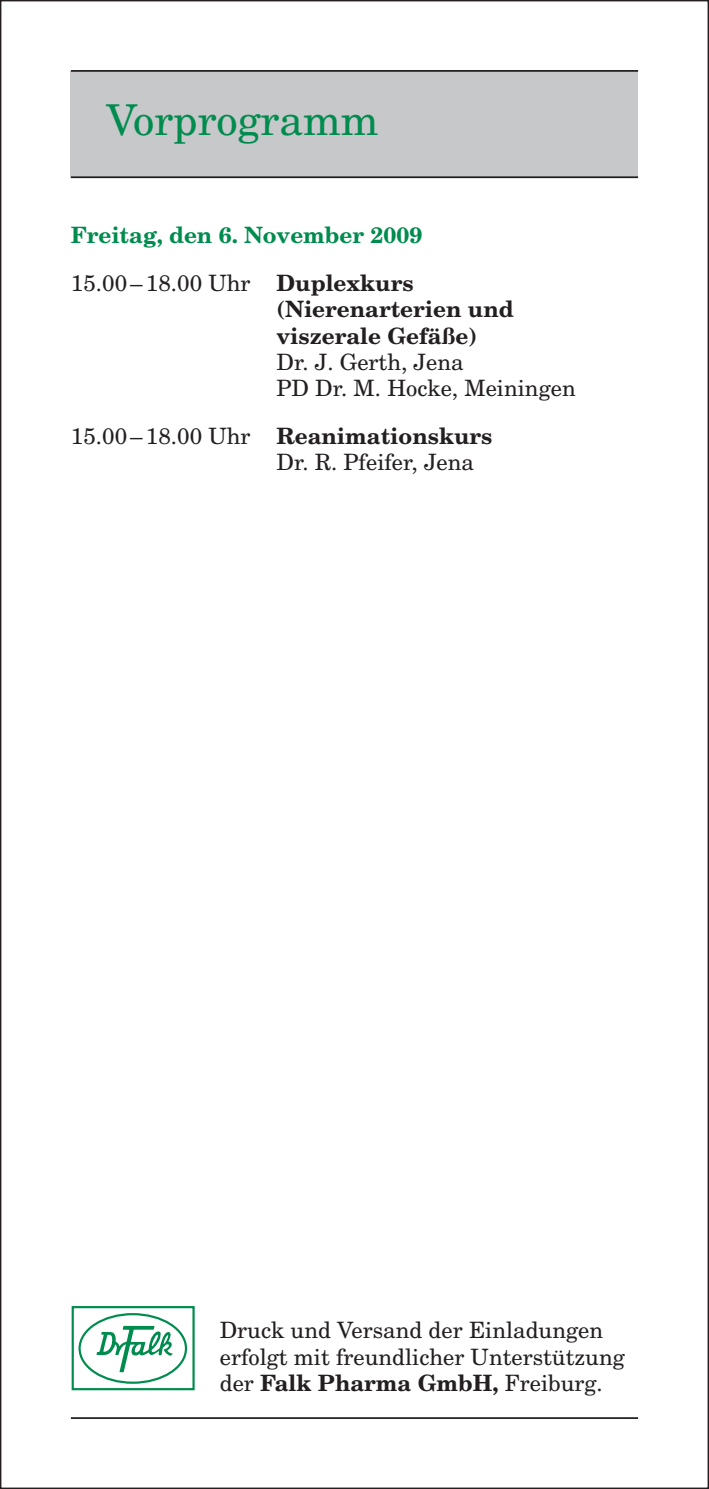
<style>
.page{position:relative;width:709px;height:1489px;background:#fff}
.page>*{position:absolute;margin:0;border:0;box-sizing:border-box;transform-origin:0 0}
.t1{font:42.5px "New Century Schlbk";color:#008c4e}
.t2{font:22.5px/26.2px "New Century Schlbk";color:#231f20}
.t3{font:700 22.5px/47.5px "New Century Schlbk";color:#008c4e}
.t4{font:700 22.5px/26.2px "New Century Schlbk";color:#231f20}
.s1{font-weight:400;color:#231f20}
.s2{color:#231f20}
.s3{font-weight:700}
</style>
<div class="page">
<div style="left:71px;top:71px;width:567px;height:106px;background:#c7c8ca"></div>
<hr style="left:71px;top:70px;width:567px;height:2px;background:#231f20">
<hr style="left:71px;top:176px;width:567px;height:2px;background:#231f20">
<hr style="left:71px;top:1416px;width:567px;height:2px;background:#231f20">
<svg style="left:72px;top:1306px;width:123px;height:84px"></svg>
<h1 class="t1" style="left:106px;top:96px;width:274px">Vorprogramm</h1>
<p class="t3" style="left:71px;top:214px;width:353px">Freitag, den 6. November 2009<br><span class="s1">15.00–18.00 Uhr</span> <span class="s2">Duplexkurs</span></p>
<p class="t4" style="left:276px;top:298px;width:239px">(Nierenarterien und viszerale Gefäße)</p>
<p class="t2" style="left:276px;top:349px;width:301px">Dr. J. Gerth, Jena<br>PD Dr. M. Hocke, Meiningen</p>
<p class="t2" style="left:276px;top:422px;width:217px;text-indent:-206px">15.00–18.00 Uhr <span class="s3">Reanimationskurs<br></span>Dr. R. Pfeifer, Jena</p>
<p class="t2" style="left:220px;top:1317px;width:406px">Druck und Versand der Einladungen erfolgt mit freundlicher Unterstützung der <span class="s3">Falk Pharma GmbH,</span> Freiburg.</p>
</div>
